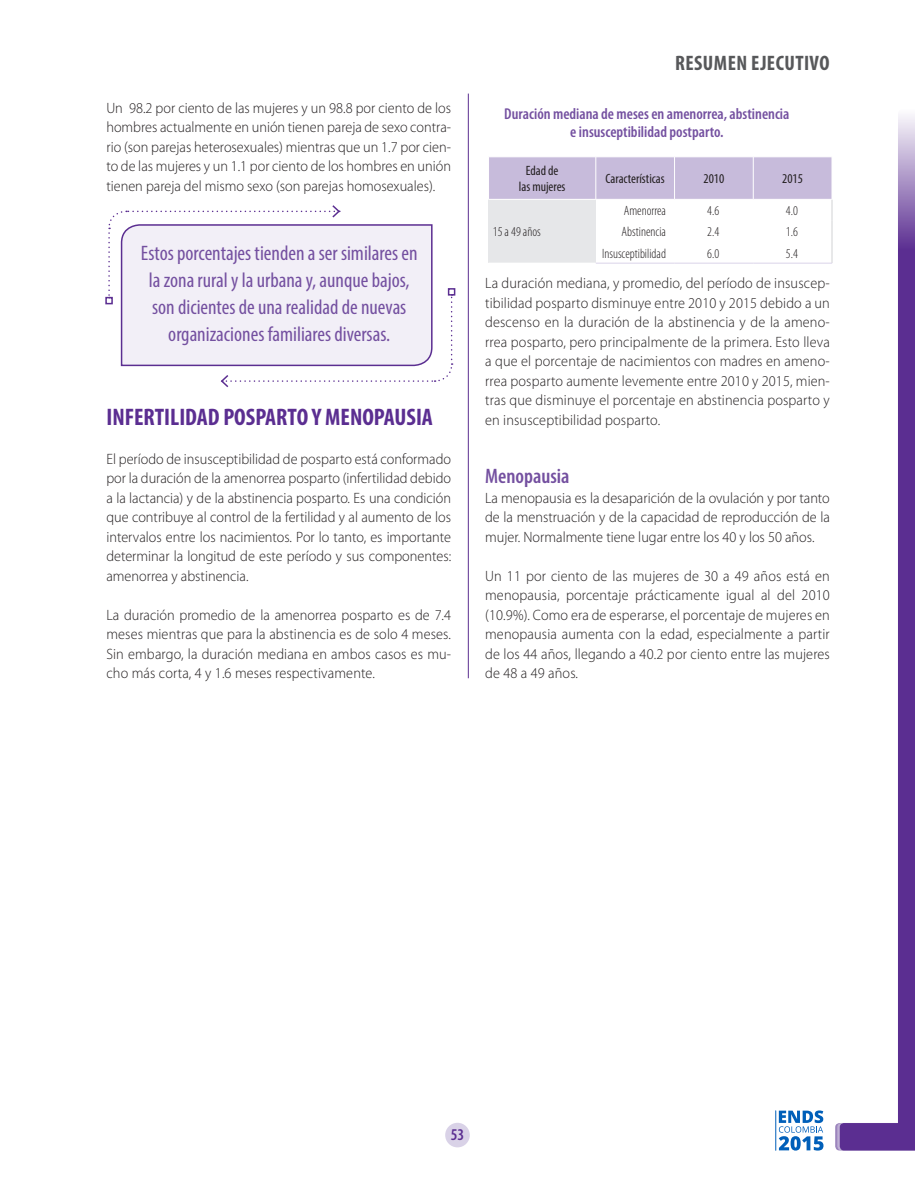
<style>
.page{position:relative;width:915px;height:1191px;background:#fff}
.page>*{position:absolute;margin:0;border:0;box-sizing:border-box;transform-origin:0 0}
.t1{font:700 condensed 24px "Myriad Pro";color:#5b2e91}
.t2{font:condensed 21px/27px "Myriad Pro";color:#7450a0;text-align:center}
.t3{font:700 condensed 21px "Myriad Pro";letter-spacing:.02em;color:#57585a}
.t4{font:600 condensed 21px "Myriad Pro";color:#7450a0}
.t5{font:600 condensed 16.5px "Myriad Pro";color:#5b2e91}
.t6{font:600 condensed 15.75px/18px "Myriad Pro";color:#7450a0;text-align:center}
.t7{font:300 15px/19.5px "Myriad Pro";color:#231f20;text-align:justify;scale:.95 1}
.t8{font:300 condensed 13.5px "Myriad Pro";color:#231f20}
.t9{font:condensed 13.5px/16.2px "Myriad Pro";color:#231f20;text-align:center}
</style>
<div class="page">
<div style="left:445px;top:1122px;width:24px;height:25px;background:#d9d2e7;border-radius:50%"></div>
<div style="left:105px;top:297px;width:8px;height:7px;border:2px solid #5b2e91"></div>
<svg style="left:107px;top:205px;width:346px;height:183px"></svg>
<div style="left:447px;top:288px;width:8px;height:8px;border:2px solid #5b2e91"></div>
<svg style="left:488px;top:115px;width:426px;height:1035px"></svg>
<hr style="left:595px;top:263px;width:79px;height:1px;background:#dad4e9">
<hr style="left:674px;top:263px;width:79px;height:1px;background:#dad4e9">
<hr style="left:753px;top:263px;width:78px;height:1px;background:#dad4e9">
<hr style="left:468px;top:94px;width:1px;height:584px;background:#5b2e91">
<p class="t7" style="left:106px;top:98px;width:364px">Un 98.2 por ciento de las mujeres y un 98.8 por ciento de los hombres actualmente en unión tienen pareja de sexo contra&shy;rio (son parejas heterosexuales) mientras que un 1.7 por cien&shy;to de las mujeres y un 1.1 por ciento de los hombres en unión tienen pareja del mismo sexo (son parejas homosexuales).</p>
<h2 class="t2" style="left:141px;top:240px;width:278px">Estos porcentajes tienden a ser similares en la zona rural y la urbana y, aunque bajos, son dicientes de una realidad de nuevas organizaciones familiares diversas.</h2>
<h1 class="t1" style="left:106px;top:402px;width:328px">INFERTILIDAD POSPARTO Y MENOPAUSIA</h1>
<p class="t7" style="left:106px;top:449px;width:364px">El período de insusceptibilidad de posparto está conformado por la duración de la amenorrea posparto (infertilidad debido a la lactancia) y de la abstinencia posparto. Es una condición que contribuye al control de la fertilidad y al aumento de los intervalos entre los nacimientos. Por lo tanto, es importante determinar la longitud de este período y sus componentes: amenorrea y abstinencia.</p>
<p class="t7" style="left:106px;top:605px;width:364px">La duración promedio de la amenorrea posparto es de 7.4 meses mientras que para la abstinencia es de solo 4 meses.<br>Sin embargo, la duración mediana en ambos casos es mu&shy;cho más corta, 4 y 1.6 meses respectivamente.</p>
<h2 class="t3" style="left:675px;top:50px;width:156px">RESUMEN EJECUTIVO</h2>
<p class="t6" style="left:504px;top:105px;width:286px">Duración mediana de meses en amenorrea, abstinencia e insusceptibilidad postparto.</p>
<p class="t9" style="left:518px;top:162px;width:48px">Edad de las mujeres</p>
<p class="t9" style="left:605px;top:170px;width:61px">Características</p>
<p class="t9" style="left:703px;top:170px;width:22px">2010</p>
<p class="t9" style="left:782px;top:170px;width:22px">2015</p>
<p class="t8" style="left:492px;top:225px;width:49px">15 a 49 años</p>
<p class="t8" style="left:623px;top:203px;width:44px">Amenorrea</p>
<p class="t8" style="left:707px;top:203px;width:14px">4.6</p>
<p class="t8" style="left:785px;top:203px;width:14px">4.0</p>
<p class="t8" style="left:621px;top:225px;width:46px">Abstinencia</p>
<p class="t8" style="left:707px;top:225px;width:14px">2.4</p>
<p class="t8" style="left:785px;top:225px;width:14px">1.6</p>
<p class="t8" style="left:602px;top:246px;width:65px">Insusceptibilidad</p>
<p class="t8" style="left:707px;top:246px;width:14px">6.0</p>
<p class="t8" style="left:785px;top:246px;width:14px">5.4</p>
<p class="t7" style="left:485px;top:274px;width:364px">La duración mediana, y promedio, del período de insuscep&shy;tibilidad posparto disminuye entre 2010 y 2015 debido a un descenso en la duración de la abstinencia y de la ameno&shy;rrea posparto, pero principalmente de la primera. Esto lleva a que el porcentaje de nacimientos con madres en ameno&shy;rrea posparto aumente levemente entre 2010 y 2015, mien&shy;tras que disminuye el porcentaje en abstinencia posparto y en insusceptibilidad posparto.</p>
<h2 class="t4" style="left:485px;top:465px;width:86px">Menopausia</h2>
<p class="t7" style="left:485px;top:488px;width:364px">La menopausia es la desaparición de la ovulación y por tanto de la menstruación y de la capacidad de reproducción de la mujer. Normalmente tiene lugar entre los 40 y los 50 años.</p>
<p class="t7" style="left:485px;top:566px;width:364px">Un 11 por ciento de las mujeres de 30 a 49 años está en menopausia, porcentaje prácticamente igual al del 2010 (10.9%). Como era de esperarse, el porcentaje de mujeres en menopausia aumenta con la edad, especialmente a partir de los 44 años, llegando a 40.2 por ciento entre las mujeres de 48 a 49 años.</p>
<p class="t5" style="left:450px;top:1125px;width:15px">53</p>
</div>
